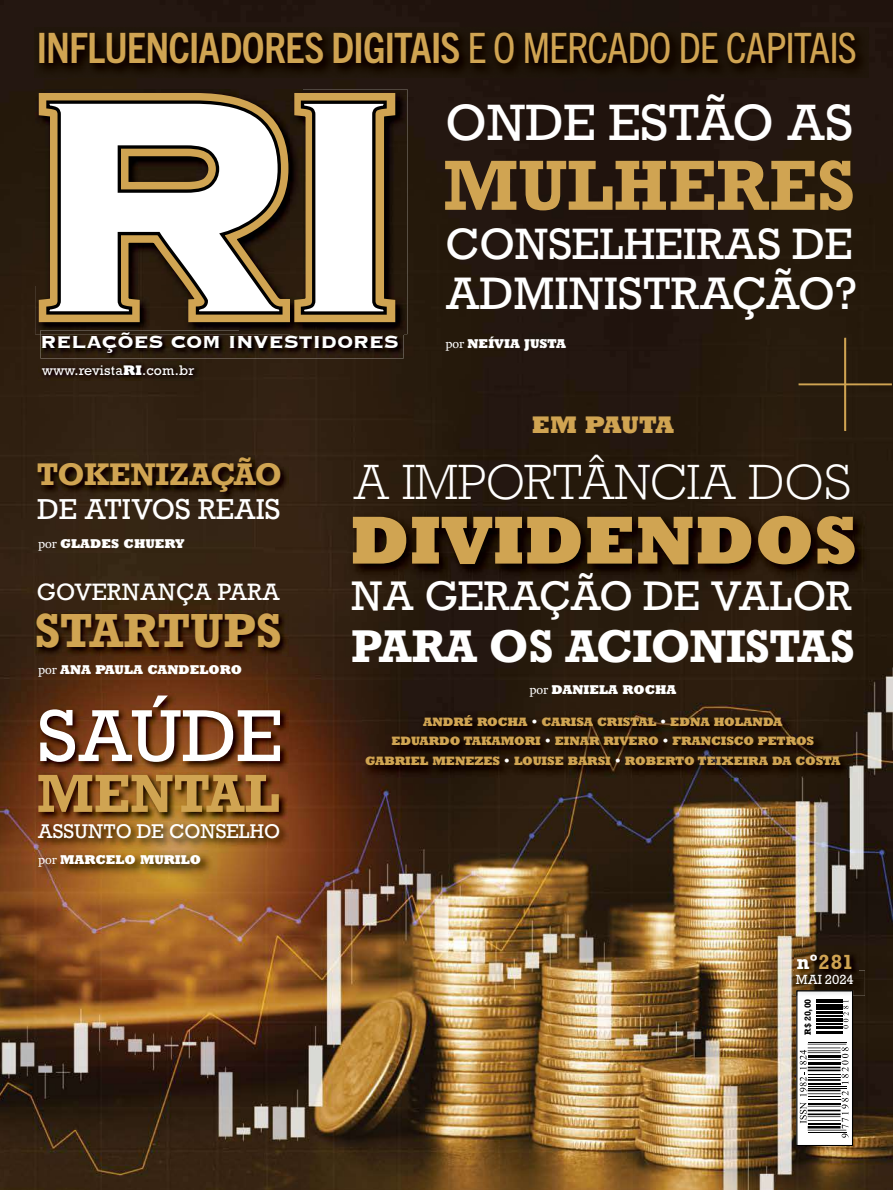
<style>
.page{position:relative;width:893px;height:1190px;background:#fff}
.page>*{position:absolute;margin:0;border:0;box-sizing:border-box;transform-origin:0 0}
.t1{font:69px "Rockwell";color:#fff}
.t2{font:700 66.6px "Rockwell";color:#d0a452}
.t3{font:800 63.6px "Rockwell Nova";color:#d0a452}
.t4{font:700 50.25px "Rockwell";color:#d0a452}
.t5{font:48px "Rockwell";color:#fff}
.t6{font:300 46.5px "Rockwell Nova";color:#fff}
.t7{font:700 44.85px "Rockwell";color:#d0a452}
.t8{font:700 43.05px "Rockwell";letter-spacing:-.02em;color:#fff}
.t9{font:42.75px "Rockwell";color:#fff}
.t10{font:700 condensed 42px "Trade Gothic Next LT Pro";letter-spacing:-.02em;color:#d0a452}
.t11{font:41.25px "Rockwell";color:#fff}
.t12{font:38.85px "Rockwell";color:#fff}
.t13{font:700 29.4px "Rockwell";letter-spacing:-.015em;color:#d0a452}
.t14{font:27.15px "Rockwell";color:#fff}
.t15{font:700 22.65px "Copperplate";letter-spacing:-.015em;color:#fff}
.t16{font:800 22.5px "Rockwell Nova";letter-spacing:-.025em;color:#d0a452}
.t17{font:22.2px "Rockwell";color:#fff}
.t18{font:700 20.85px "Rockwell Std";letter-spacing:.03em;color:#d0a452}
.t19{font:18.6px "Rockwell";color:#fff}
.t20{font:14.1px "Rockwell Std";letter-spacing:.015em;color:#fff}
.t21{font:13.5px "Rockwell Std";letter-spacing:.005em;color:#fff}
.t22{font:800 12px "Rockwell Nova";color:#fff}
.t23{font:800 11.4px/19.5px "Rockwell Nova";letter-spacing:-.01em;color:#d0a452;text-align:center}
.t24{font:700 9px "Rockwell Std";color:#000}
.s1{font-weight:400}
.s2{font-weight:800}
.s3{font-family:"Swift";font-weight:400}
.s4{color:#fff}
</style>
<div class="page">
<img style="left:0;top:0;width:893px;height:1190px">
<img style="left:794px;top:952px;width:65px;height:18px">
<img style="left:792px;top:970px;width:72px;height:25px">
<svg style="left:796px;top:995px;width:57px;height:151px"></svg>
<img style="left:796px;top:990px;width:57px;height:5px">
<img style="left:796px;top:991px;width:55px;height:4px">
<div style="left:798px;top:338px;width:93px;height:93px;background:#271b0d"></div>
<img style="left:34px;top:27px;width:834px;height:51px">
<img style="left:35px;top:89px;width:204px;height:245px">
<img style="left:239px;top:89px;width:52px;height:241px">
<svg style="left:39px;top:93px;width:251px;height:229px;background:#7a5d2e"></svg>
<svg style="left:46px;top:100px;width:236px;height:215px"></svg>
<img style="left:291px;top:89px;width:116px;height:245px">
<svg style="left:294px;top:93px;width:101px;height:229px"></svg>
<img style="left:40px;top:330px;width:363px;height:28px">
<svg style="left:291px;top:330px;width:11px;height:4px"></svg>
<img style="left:38px;top:361px;width:161px;height:19px">
<img style="left:362px;top:711px;width:490px;height:66px">
<img style="left:36px;top:455px;width:253px;height:46px">
<img style="left:34px;top:610px;width:254px;height:45px">
<img style="left:38px;top:693px;width:250px;height:76px">
<img style="left:37px;top:772px;width:250px;height:48px">
<img style="left:35px;top:822px;width:253px;height:25px">
<img style="left:35px;top:851px;width:177px;height:28px">
<img style="left:348px;top:511px;width:521px;height:69px">
<h3 class="t10" style="left:37px;top:19px;width:821px">INFLUENCIADORES DIGITAIS <span class="s1">E O MERCADO DE CAPITAIS</span></h3>
<h3 class="t5" style="left:445px;top:93px;width:409px">ONDE ESTÃO AS</h3>
<h3 class="t15" style="left:40px;top:327px;width:360px">RELAÇÕES COM INVESTIDORES</h3>
<p class="t20" style="left:42px;top:362px;width:153px">www.revista<span class="s2">RI</span>.com.br</p>
<h2 class="t2" style="left:443px;top:142px;width:414px">MULHERES</h2>
<h3 class="t11" style="left:445px;top:219px;width:408px">CONSELHEIRAS DE</h3>
<h3 class="t9" style="left:445px;top:267px;width:413px">ADMINISTRAÇÃO?</h3>
<p class="t22" style="left:445px;top:335px;width:122px"><span class="s3">por</span> NEÍVIA JUSTA</p>
<h3 class="t13" style="left:37px;top:456px;width:247px">TOKENIZAÇÃO</h3>
<h3 class="t14" style="left:38px;top:492px;width:244px">DE ATIVOS REAIS</h3>
<p class="t22" style="left:38px;top:536px;width:148px"><span class="s3">por</span> GLADES CHUERY</p>
<h3 class="t17" style="left:37px;top:578px;width:245px">GOVERNANÇA PARA</h3>
<h3 class="t7" style="left:35px;top:601px;width:248px">STARTUPS</h3>
<p class="t22" style="left:38px;top:662px;width:205px"><span class="s3">por</span> ANA PAULA CANDELORO</p>
<h1 class="t1" style="left:38px;top:693px;width:246px">SAÚDE</h1>
<h3 class="t4" style="left:37px;top:761px;width:244px">MENTAL</h3>
<h3 class="t19" style="left:38px;top:820px;width:244px">ASSUNTO DE CONSELHO</h3>
<p class="t22" style="left:38px;top:851px;width:164px"><span class="s3">por</span> MARCELO MURILO</p>
<h3 class="t16" style="left:531px;top:410px;width:144px">EM PAUTA</h3>
<h3 class="t6" style="left:353px;top:453px;width:499px">A IMPORTÂNCIA DOS</h3>
<h3 class="t3" style="left:350px;top:498px;width:509px">DIVIDENDOS</h3>
<h3 class="t12" style="left:351px;top:571px;width:502px">NA GERAÇÃO DE VALOR</h3>
<h3 class="t8" style="left:351px;top:618px;width:505px">PARA OS ACIONISTAS</h3>
<p class="t22" style="left:529px;top:682px;width:148px"><span class="s3">por</span> DANIELA ROCHA</p>
<p class="t23" style="left:365px;top:712px;width:477px">ANDRÉ ROCHA <span class="s4">•</span> CARISA CRISTAL <span class="s4">•</span> EDNA HOLANDA<br>EDUARDO TAKAMORI <span class="s4">•</span> EINAR RIVERO <span class="s4">•</span> FRANCISCO PETROS<br>GABRIEL MENEZES <span class="s4">•</span> LOUISE BARSI <span class="s4">•</span> ROBERTO TEIXEIRA DA COSTA</p>
<h3 class="t18" style="left:796px;top:949px;width:59px"><span class="s4">nº</span>281</h3>
<p class="t21" style="left:795px;top:971px;width:60px">MAI 2024</p>
<p class="t24" style="left:802px;top:1035px;width:38px;rotate:-90deg">R$ 20,00</p>
</div>
